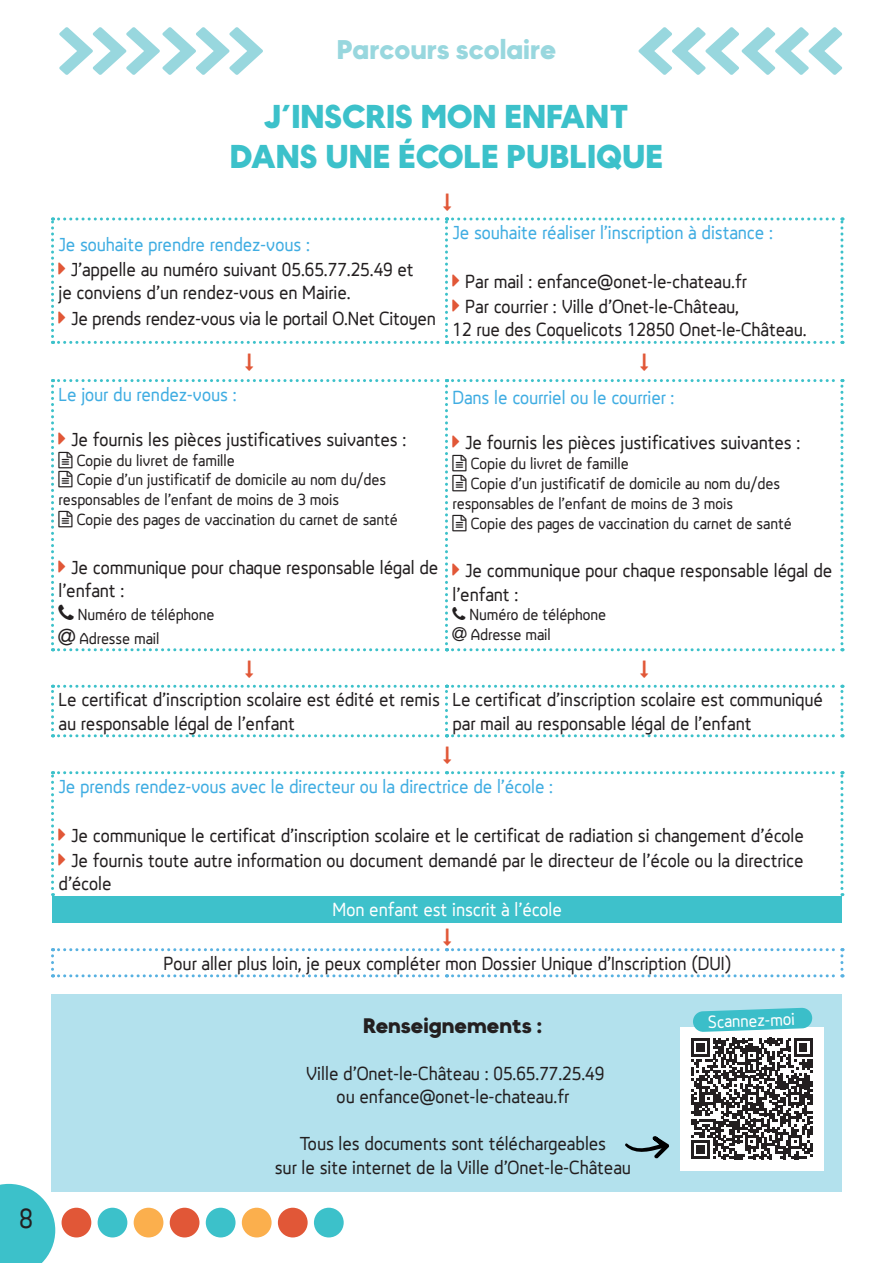
<style>
.page{position:relative;width:893px;height:1263px;background:#fff}
.page>*{position:absolute;margin:0;border:0;box-sizing:border-box;transform-origin:0 0}
.t1{font:700 33px/39.6px "MADE Okine Sans PERSONALUSE";color:#3cc1ca;text-align:center}
.t2{font:28.5px "LT Reponse";color:#231f20}
.t3{font:700 27px "MADE Okine Sans PERSONALUSE";color:#98d7de}
.t4{font:700 21px "MADE Okine Sans PERSONALUSE";color:#231f20}
.t5{font:19.5px/23.4px "LT Reponse";color:#231f20}
.t6{font:19.5px "LT Reponse";color:#40ade2}
.t7{font:19.5px "LT Reponse";color:#fff}
.t8{font:18px "LT Reponse";color:#fff}
.t9{font:16.5px/23.4px "LT Reponse";color:#231f20}
</style>
<div class="page">
<svg style="left:0;top:1184px;width:55px;height:79px;background:#54c8d0"></svg>
<div style="left:134px;top:1208px;width:29px;height:29px;background:#fbaf4d;border-radius:50%"></div>
<div style="left:242px;top:1208px;width:30px;height:29px;background:#fbaf4d;border-radius:50%"></div>
<div style="left:62px;top:1208px;width:29px;height:29px;background:#e15737;border-radius:50%"></div>
<div style="left:170px;top:1208px;width:29px;height:29px;background:#e15737;border-radius:50%"></div>
<div style="left:278px;top:1208px;width:30px;height:29px;background:#e15737;border-radius:50%"></div>
<div style="left:98px;top:1208px;width:29px;height:29px;background:#3cc1ca;border-radius:50%"></div>
<div style="left:206px;top:1208px;width:30px;height:29px;background:#3cc1ca;border-radius:50%"></div>
<div style="left:314px;top:1208px;width:30px;height:29px;background:#3cc1ca;border-radius:50%"></div>
<div style="left:53px;top:896px;width:789px;height:26px;background:#3ec1cb"></div>
<svg style="left:51px;top:685px;width:792px;height:52px"></svg>
<div style="left:51px;top:994px;width:791px;height:197px;background:#b3e1ed"></div>
<div style="left:680px;top:1027px;width:143px;height:143px;background:#fff"></div>
<svg style="left:691px;top:1038px;width:122px;height:121px"></svg>
<svg style="left:625px;top:1136px;width:44px;height:23px"></svg>
<svg style="left:693px;top:1008px;width:119px;height:24px;background:#56c6d0"></svg>
<svg style="left:59px;top:27px;width:204px;height:48px"></svg>
<svg style="left:639px;top:27px;width:203px;height:48px"></svg>
<svg style="left:51px;top:217px;width:792px;height:127px"></svg>
<svg style="left:51px;top:379px;width:792px;height:272px"></svg>
<svg style="left:51px;top:771px;width:792px;height:125px"></svg>
<svg style="left:51px;top:948px;width:792px;height:29px"></svg>
<h2 class="t2" style="left:19px;top:1198px;width:15px">8</h2>
<h3 class="t3" style="left:337px;top:32px;width:221px">Parcours scolaire</h3>
<h1 class="t1" style="left:230px;top:98px;width:435px">J’INSCRIS MON ENFANT<br>DANS UNE ÉCOLE PUBLIQUE</h1>
<p class="t6" style="left:59px;top:230px;width:253px">Je souhaite prendre rendez-vous :</p>
<p class="t5" style="left:59px;top:258px;width:357px;text-indent:12px">J’appelle au numéro suivant 05.65.77.25.49 et je conviens d’un rendez-vous en Mairie.</p>
<p class="t5" style="left:71px;top:306px;width:366px">Je prends rendez-vous via le portail O.Net Citoyen</p>
<p class="t6" style="left:452px;top:219px;width:322px">Je souhaite réaliser l’inscription à distance :</p>
<p class="t5" style="left:465px;top:268px;width:283px;line-height:25.2px">Par mail : enfance@onet-le-chateau.fr<br>Par courrier : Ville d’Onet-le-Château,</p>
<p class="t5" style="left:452px;top:318px;width:356px">12 rue des Coquelicots 12850 Onet-le-Château.</p>
<p class="t6" style="left:59px;top:380px;width:180px">Le jour du rendez-vous :</p>
<p class="t5" style="left:71px;top:427px;width:337px">Je fournis les pièces justificatives suivantes :</p>
<p class="t9" style="left:77px;top:448px;width:160px">Copie du livret de famille</p>
<p class="t9" style="left:77px;top:468px;width:311px">Copie d’un justificatif de domicile au nom du/des</p>
<p class="t9" style="left:59px;top:488px;width:282px">responsables de l’enfant de moins de 3 mois</p>
<p class="t9" style="left:77px;top:508px;width:322px">Copie des pages de vaccination du carnet de santé</p>
<p class="t5" style="left:59px;top:555px;width:381px;text-indent:13px">Je communique pour chaque responsable légal de l’enfant :</p>
<p class="t9" style="left:78px;top:603px;width:138px">Numéro de téléphone<br>Adresse mail</p>
<p class="t6" style="left:452px;top:384px;width:224px">Dans le courriel ou le courrier :</p>
<p class="t5" style="left:465px;top:431px;width:337px">Je fournis les pièces justificatives suivantes :</p>
<p class="t9" style="left:471px;top:452px;width:160px">Copie du livret de famille</p>
<p class="t9" style="left:471px;top:472px;width:311px">Copie d’un justificatif de domicile au nom du/des</p>
<p class="t9" style="left:452px;top:491px;width:282px">responsables de l’enfant de moins de 3 mois</p>
<p class="t9" style="left:471px;top:511px;width:322px">Copie des pages de vaccination du carnet de santé</p>
<p class="t5" style="left:452px;top:559px;width:381px;text-indent:13px">Je communique pour chaque responsable légal de l’enfant :</p>
<p class="t9" style="left:470px;top:605px;width:138px;line-height:19.8px">Numéro de téléphone<br>Adresse mail</p>
<p class="t5" style="left:59px;top:688px;width:383px">Le certificat d’inscription scolaire est édité et remis au responsable légal de l’enfant</p>
<p class="t5" style="left:452px;top:688px;width:372px">Le certificat d’inscription scolaire est communiqué par mail au responsable légal de l’enfant</p>
<p class="t6" style="left:59px;top:772px;width:496px">Je prends rendez-vous avec le directeur ou la directrice de l’école :</p>
<p class="t5" style="left:71px;top:822px;width:734px;line-height:25.2px">Je communique le certificat d’inscription scolaire et le certificat de radiation si changement d’école<br>Je fournis toute autre information ou document demandé par le directeur de l’école ou la directrice</p>
<p class="t5" style="left:59px;top:872px;width:54px">d’école</p>
<p class="t7" style="left:333px;top:896px;width:231px">Mon enfant est inscrit à l’école</p>
<p class="t5" style="left:164px;top:951px;width:569px">Pour aller plus loin, je peux compléter mon Dossier Unique d’Inscription (DUI)</p>
<p class="t4" style="left:363px;top:1012px;width:181px">Renseignements :</p>
<p class="t5" style="left:306px;top:1061px;width:299px;text-align:center">Ville d’Onet-le-Château : 05.65.77.25.49 ou enfance@onet-le-chateau.fr</p>
<p class="t5" style="left:275px;top:1132px;width:357px;text-align:center">Tous les documents sont téléchargeables<br>sur le site internet de la Ville d’Onet-le-Château</p>
<p class="t8" style="left:708px;top:1009px;width:88px;rotate:-2deg">Scannez-moi</p>
</div>
